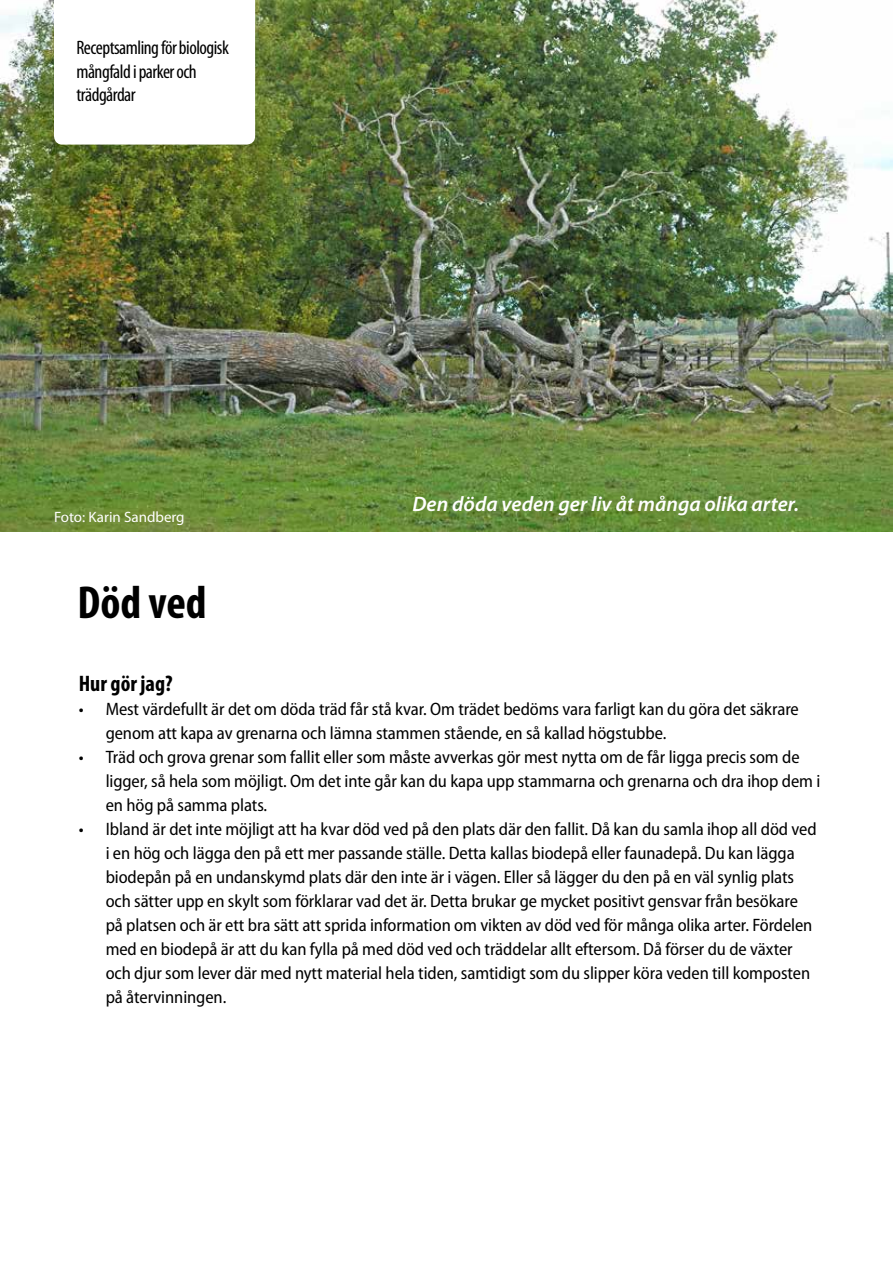
<style>
.page{position:relative;width:893px;height:1263px;background:#fff}
.page>*{position:absolute;margin:0;border:0;box-sizing:border-box;transform-origin:0 0}
.t1{font:700 condensed 46.5px "Myriad Pro";color:#000}
.t2{font:700 condensed 22.5px "Myriad Pro";color:#000}
.t3{font:italic 600 21px "Myriad Pro";color:#fff}
.t4{font:condensed 19.5px/23.4px "Myriad Pro";letter-spacing:-.025em;color:#000}
.t5{font:semi-condensed 18px/24px "Myriad Pro";letter-spacing:-.005em;color:#000}
.t6{font:15px "Myriad Pro";color:#fff}
</style>
<div class="page">
<img style="left:0;top:0;width:893px;height:531px">
<svg style="left:54px;top:0;width:201px;height:145px"></svg>
<p class="t4" style="left:76px;top:37px;width:154px">Receptsamling för biologisk mångfald i parker och trädgårdar</p>
<p class="t6" style="left:54px;top:508px;width:132px">Foto: Karin Sandberg</p>
<h1 class="t1" style="left:78px;top:577px;width:131px">Död ved</h1>
<p class="t3" style="left:412px;top:492px;width:388px">Den döda veden ger liv åt många olika arter.</p>
<p class="t2" style="left:79px;top:671px;width:96px">Hur gör jag?</p>
<p class="t5" style="left:106px;top:697px;width:695px;text-indent:-27px">• Mest värdefullt är det om döda träd får stå kvar. Om trädet bedöms vara farligt kan du göra det säkrare genom att kapa av grenarna och lämna stammen stående, en så kallad högstubbe.</p>
<p class="t5" style="left:106px;top:745px;width:716px;text-indent:-27px">• Träd och grova grenar som fallit eller som måste avverkas gör mest nytta om de får ligga precis som de ligger, så hela som möjligt. Om det inte går kan du kapa upp stammarna och grenarna och dra ihop dem i en hög på samma plats.</p>
<p class="t5" style="left:106px;top:817px;width:712px;text-indent:-27px">• Ibland är det inte möjligt att ha kvar död ved på den plats där den fallit. Då kan du samla ihop all död ved i en hög och lägga den på ett mer passande ställe. Detta kallas biodepå eller faunadepå. Du kan lägga biodepån på en undanskymd plats där den inte är i vägen. Eller så lägger du den på en väl synlig plats och sätter upp en skylt som förklarar vad det är. Detta brukar ge mycket positivt gensvar från besökare på platsen och är ett bra sätt att sprida information om vikten av död ved för många olika arter. Fördelen med en biodepå är att du kan fylla på med död ved och träddelar allt eftersom. Då förser du de växter och djur som lever där med nytt material hela tiden, samtidigt som du slipper köra veden till komposten på återvinningen.</p>
</div>
